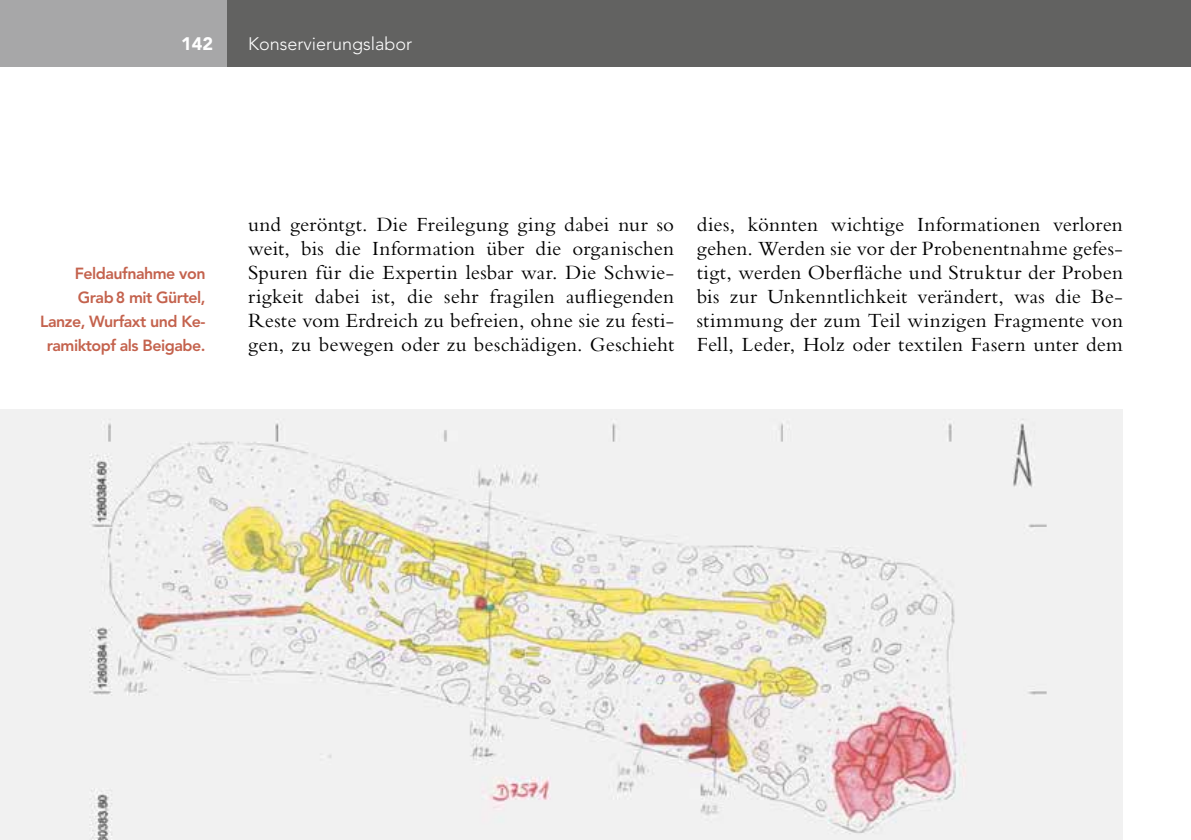
<style>
.page{position:relative;width:1191px;height:840px;background:#fff}
.page>*{position:absolute;margin:0;border:0;box-sizing:border-box;transform-origin:0 0}
.t1{font:21px/24px "Bembo Std";letter-spacing:.01em;color:#000;text-align:justify}
.t2{font:300 18px "Avenir LT Std";color:#fff}
.t3{font:900 18px "Avenir LT Std";color:#fff}
.t4{font:800 16px/24px "Avenir LT Std";letter-spacing:-.03em;color:#c4624d;text-align:right}
</style>
<div class="page">
<div style="left:0;top:0;width:227px;height:67px;background:#a7a7a8"></div>
<div style="left:227px;top:0;width:964px;height:67px;background:#626261"></div>
<img style="left:0;top:409px;width:1123px;height:430px">
<p class="t3" style="left:181px;top:33px;width:33px">142</p>
<p class="t2" style="left:248px;top:33px;width:166px">Konservierungslabor</p>
<p class="t4" style="left:40px;top:261px;width:167px">Feldaufnahme von<br>Grab 8 mit Gürtel,<br>Lanze, Wurfaxt und Ke&shy;ramiktopf als Beigabe.</p>
<p class="t1" style="left:248px;top:211px;width:427px">und geröntgt. Die Freilegung ging dabei nur so weit, bis die Information über die organischen Spuren für die Expertin lesbar war. Die Schwie&shy;rigkeit dabei ist, die sehr fragilen aufliegenden Reste vom Erdreich zu befreien, ohne sie zu festi&shy;gen, zu bewegen oder zu beschädigen. Geschieht</p>
<p class="t1" style="left:697px;top:211px;width:427px">dies, könnten wichtige Informationen verloren gehen. Werden sie vor der Probenentnahme gefes&shy;tigt, werden Oberfläche und Struktur der Proben bis zur Unkenntlichkeit verändert, was die Be&shy;stimmung der zum Teil winzigen Fragmente von Fell, Leder, Holz oder textilen Fasern unter dem</p>
</div>
